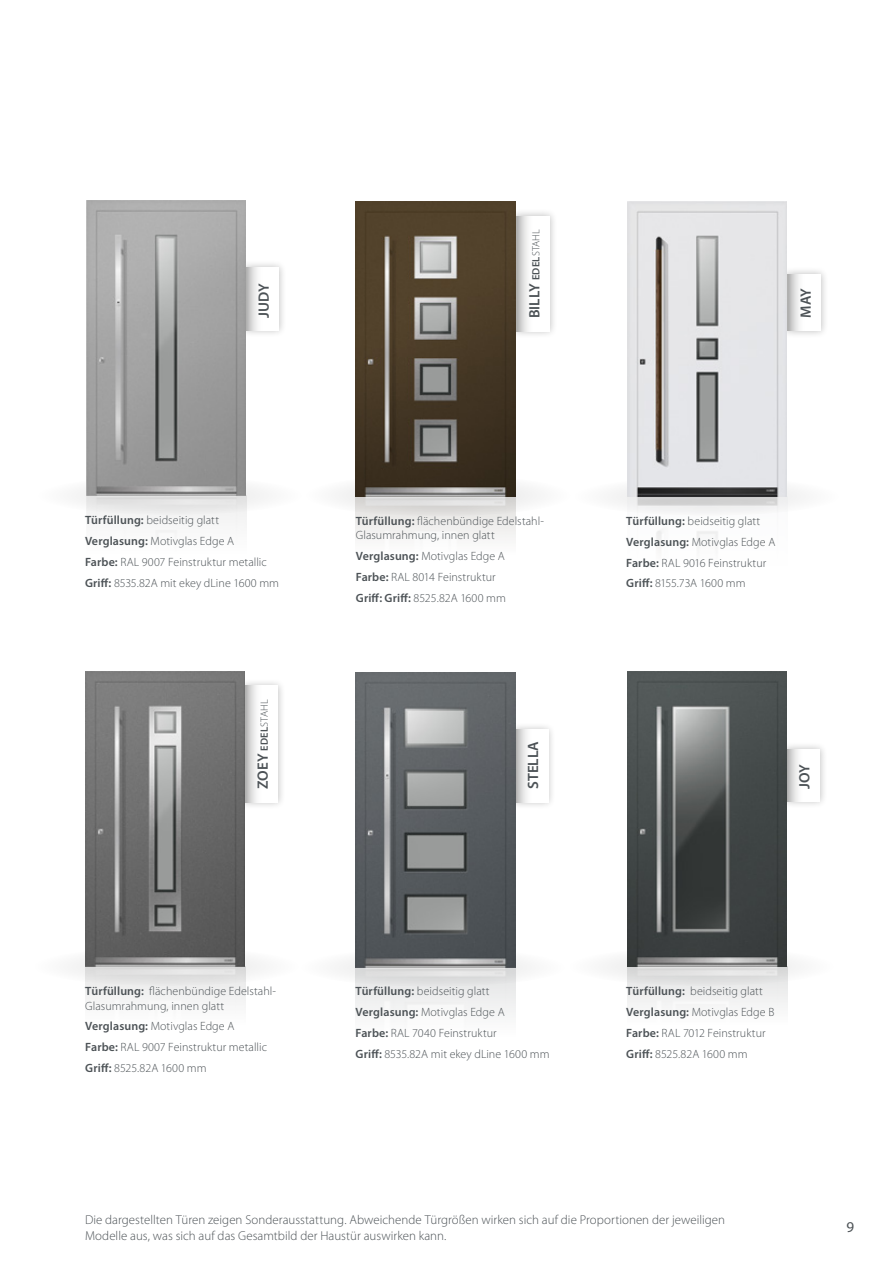
<style>
.page{position:relative;width:893px;height:1263px;background:#fff}
.page>*{position:absolute;margin:0;border:0;box-sizing:border-box;transform-origin:0 0}
.t1{font:600 15px "Myriad Pro";letter-spacing:.005em;color:#4c5256}
.t2{font:15px "Myriad Pro";color:#4c5256}
.t3{font:300 12.9px/15.5px "Myriad Pro";color:#4c5256}
.t4{font:300 12px/20.9px "Myriad Pro";letter-spacing:.005em;color:#4c5256}
.t5{font:300 10.5px "Myriad Pro";color:#4c5256}
.s1{font-size:10.5px}
.s2{font-weight:300;font-size:10.5px}
.s3{font-weight:600}
</style>
<div class="page">
<div style="left:36px;top:476px;width:269px;height:39px;background:#fafafa;border-radius:50%"></div>
<div style="left:304px;top:474px;width:268px;height:42px;background:#f9f9f9;border-radius:50%"></div>
<div style="left:572px;top:477px;width:269px;height:39px;background:#fafafa;border-radius:50%"></div>
<div style="left:32px;top:947px;width:269px;height:39px;background:#fafafa;border-radius:50%"></div>
<div style="left:299px;top:947px;width:269px;height:40px;background:#fafafa;border-radius:50%"></div>
<div style="left:567px;top:947px;width:269px;height:39px;background:#f9f9f9;border-radius:50%"></div>
<div style="left:237px;top:260px;width:50px;height:78px;background:#000;opacity:.25"></div>
<svg style="left:246px;top:267px;width:33px;height:64px"></svg>
<img style="left:86px;top:201px;width:160px;height:471px">
<div style="left:506px;top:722px;width:50px;height:88px;background:#000;opacity:.25"></div>
<svg style="left:516px;top:729px;width:32px;height:73px"></svg>
<img style="left:356px;top:791px;width:160px;height:176px">
<svg style="left:356px;top:967px;width:160px;height:51px;fill:#ececed"></svg>
<div style="left:236px;top:678px;width:50px;height:132px;background:#000;opacity:.25"></div>
<svg style="left:245px;top:686px;width:33px;height:116px"></svg>
<img style="left:85px;top:672px;width:160px;height:331px">
<div style="left:779px;top:266px;width:50px;height:72px;background:#000;opacity:.25"></div>
<svg style="left:787px;top:274px;width:34px;height:57px"></svg>
<img style="left:627px;top:202px;width:160px;height:470px">
<div style="left:778px;top:741px;width:49px;height:68px;background:#000;opacity:.25"></div>
<svg style="left:787px;top:749px;width:32px;height:52px"></svg>
<img style="left:627px;top:672px;width:160px;height:334px">
<div style="left:508px;top:209px;width:49px;height:130px;background:#000;opacity:.25"></div>
<svg style="left:516px;top:216px;width:33px;height:115px"></svg>
<img style="left:356px;top:202px;width:160px;height:589px">
<p class="t1" style="left:254px;top:318px;width:36px;rotate:-90deg">JUDY</p>
<p class="t1" style="left:525px;top:318px;width:91px;rotate:-90deg">BILLY <span class="s1">EDEL</span><span class="s2">STAHL</span></p>
<p class="t1" style="left:796px;top:318px;width:31px;rotate:-90deg">MAY</p>
<p class="t4" style="left:85px;top:510px;width:196px"><span class="s3">Türfüllung:</span> beidseitig glatt <span class="s3">Verglasung:</span> Motivglas Edge A<br><span class="s3">Farbe:</span> RAL 9007 Feinstruktur metallic <span class="s3">Griff:</span> 8535.82A mit ekey dLine 1600 mm</p>
<p class="t4" style="left:356px;top:513px;width:190px;line-height:14.4px"><span class="s3">Türfüllung:</span> flächenbündige Edelstahl-<br>Glasumrahmung, innen glatt</p>
<p class="t4" style="left:356px;top:545px;width:152px"><span class="s3">Verglasung:</span> Motivglas Edge A<br><span class="s3">Farbe:</span> RAL 8014 Feinstruktur<br><span class="s3">Griff: Griff:</span> 8525.82A 1600 mm</p>
<p class="t5" style="left:258px;top:751px;width:53px;rotate:-90deg"><span class="s3">EDEL</span>STAHL</p>
<p class="t1" style="left:253px;top:789px;width:37px;rotate:-90deg">ZOEY</p>
<p class="t1" style="left:524px;top:789px;width:50px;rotate:-90deg">STELLA</p>
<p class="t4" style="left:626px;top:510px;width:151px"><span class="s3">Türfüllung:</span> beidseitig glatt<br><span class="s3">Verglasung:</span> Motivglas Edge A<br><span class="s3">Farbe:</span> RAL 9016 Feinstruktur<br><span class="s3">Griff:</span> 8155.73A 1600 mm</p>
<p class="t1" style="left:795px;top:789px;width:26px;rotate:-90deg">JOY</p>
<p class="t4" style="left:85px;top:984px;width:192px;line-height:14.4px"><span class="s3">Türfüllung:</span> flächenbündige Edelstahl-<br>Glasumrahmung, innen glatt</p>
<p class="t4" style="left:85px;top:1016px;width:183px"><span class="s3">Verglasung:</span> Motivglas Edge A<br><span class="s3">Farbe:</span> RAL 9007 Feinstruktur metallic<br><span class="s3">Griff:</span> 8525.82A 1600 mm</p>
<p class="t4" style="left:356px;top:981px;width:196px"><span class="s3">Türfüllung:</span> beidseitig glatt<br><span class="s3">Verglasung:</span> Motivglas Edge A<br><span class="s3">Farbe:</span> RAL 7040 Feinstruktur<br><span class="s3">Griff:</span> 8535.82A mit ekey dLine 1600 mm</p>
<p class="t4" style="left:626px;top:981px;width:150px"><span class="s3">Türfüllung:</span> beidseitig glatt<br><span class="s3">Verglasung:</span> Motivglas Edge B<br><span class="s3">Farbe:</span> RAL 7012 Feinstruktur<br><span class="s3">Griff:</span> 8525.82A 1600 mm</p>
<p class="t3" style="left:85px;top:1212px;width:641px">Die dargestellten Türen zeigen Sonderausstattung. Abweichende Türgrößen wirken sich auf die Proportionen der jeweiligen<br>Modelle aus, was sich auf das Gesamtbild der Haustür auswirken kann.</p>
<p class="t2" style="left:847px;top:1218px;width:9px">9</p>
</div>
